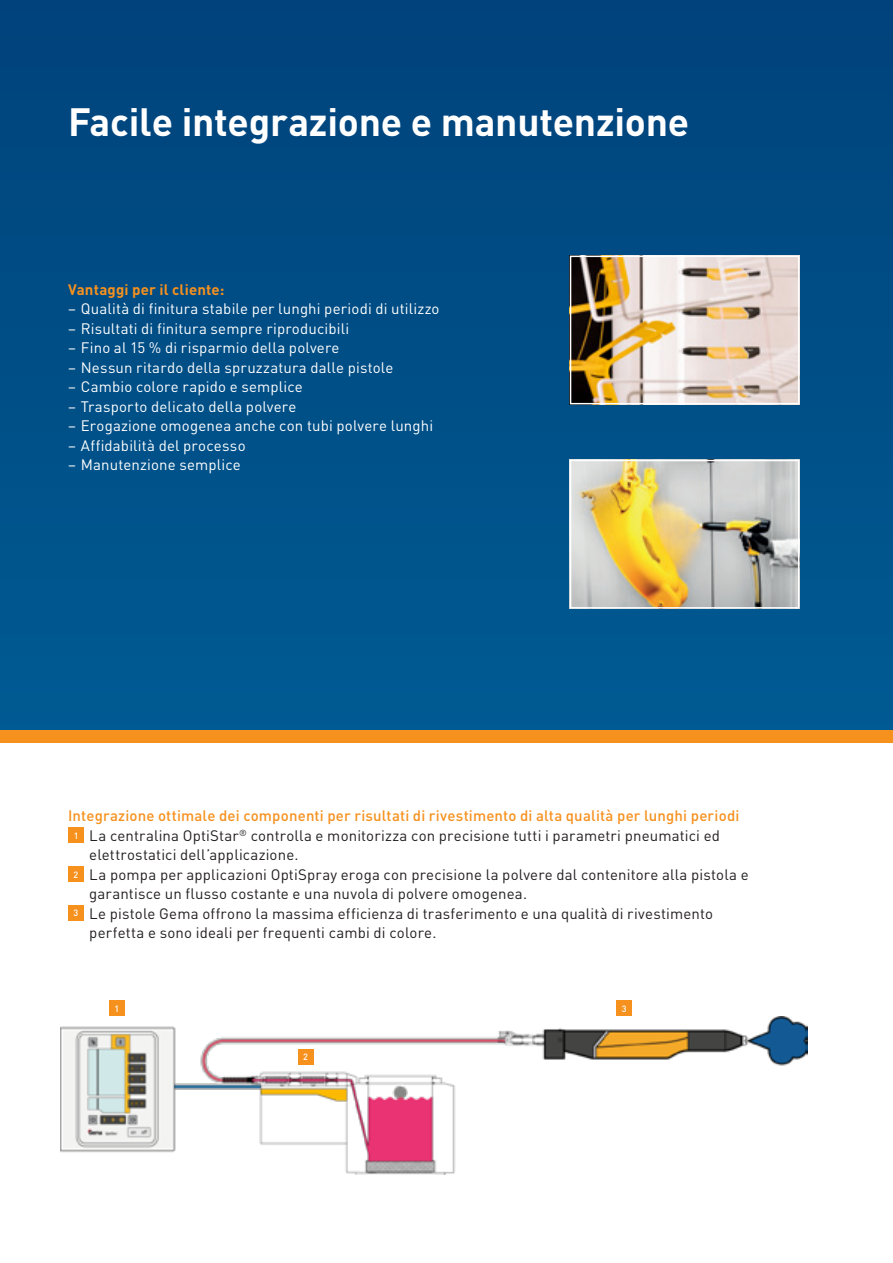
<style>
.page{position:relative;width:893px;height:1263px;background:#fff}
.page>*{position:absolute;margin:0;border:0;box-sizing:border-box;transform-origin:0 0}
.t1{font:700 39px "DIN Pro";letter-spacing:-.005em;color:#fff}
.t2{font:15px/19.5px "DIN Pro";letter-spacing:.01em;color:#231f20}
.t3{font:15px "DIN Pro";letter-spacing:.01em;color:#fff}
.t4{font:700 15px "DIN Pro";letter-spacing:.015em;color:#f6911e}
.t5{font:500 9px "DIN Pro";color:#fff}
.s1{font-weight:500;color:#f6911e}
</style>
<div class="page">
<div style="left:0;top:0;width:893px;height:737px;background:#004e86"></div>
<div style="left:0;top:730px;width:893px;height:13px;background:#f6911e"></div>
<img style="left:60px;top:1016px;width:747px;height:159px">
<div style="left:68px;top:827px;width:16px;height:16px;background:#f6911e"></div>
<div style="left:68px;top:866px;width:16px;height:16px;background:#f6911e"></div>
<div style="left:68px;top:905px;width:16px;height:16px;background:#f6911e"></div>
<div style="left:109px;top:1000px;width:16px;height:16px;background:#f6911e"></div>
<div style="left:298px;top:1049px;width:15px;height:15px;background:#f6911e"></div>
<div style="left:616px;top:1000px;width:16px;height:16px;background:#f6911e"></div>
<img style="left:573px;top:463px;width:223px;height:143px">
<div style="left:570px;top:460px;width:229px;height:149px;border:2px solid #fff"></div>
<img style="left:573px;top:259px;width:223px;height:142px">
<div style="left:570px;top:256px;width:229px;height:148px;border:2px solid #fff"></div>
<h1 class="t1" style="left:68px;top:89px;width:623px">Facile integrazione e manutenzione</h1>
<p class="t4" style="left:68px;top:277px;width:158px">Vantaggi per il cliente:</p>
<p class="t3" style="left:68px;top:297px;width:373px">– Qualità di finitura stabile per lunghi periodi di utilizzo</p>
<p class="t3" style="left:68px;top:316px;width:283px">– Risultati di finitura sempre riproducibili</p>
<p class="t3" style="left:68px;top:336px;width:273px">– Fino al 15 % di risparmio della polvere</p>
<p class="t3" style="left:68px;top:355px;width:327px">– Nessun ritardo della spruzzatura dalle pistole</p>
<p class="t3" style="left:68px;top:375px;width:236px">– Cambio colore rapido e semplice</p>
<p class="t3" style="left:68px;top:394px;width:230px">– Trasporto delicato della polvere</p>
<p class="t3" style="left:68px;top:414px;width:367px">– Erogazione omogenea anche con tubi polvere lunghi</p>
<p class="t3" style="left:68px;top:433px;width:179px">– Affidabilità del processo</p>
<p class="t3" style="left:68px;top:453px;width:174px">– Manutenzione semplice</p>
<p class="t2" style="left:89px;top:804px;width:661px;text-indent:-21px"><span class="s1">Integrazione ottimale dei componenti per risultati di rivestimento di alta qualità per lunghi periodi </span>La centralina OptiStar<sup>®</sup> controlla e monitorizza con precisione tutti i parametri pneumatici ed elettrostatici dell’applicazione.<br>La pompa per applicazioni OptiSpray eroga con precisione la polvere dal contenitore alla pistola e garantisce un flusso costante e una nuvola di polvere omogenea.<br>Le pistole Gema offrono la massima efficienza di trasferimento e una qualità di rivestimento perfetta e sono ideali per frequenti cambi di colore.</p>
<p class="t5" style="left:74px;top:828px;width:6px">1</p>
<p class="t5" style="left:74px;top:867px;width:6px">2</p>
<p class="t5" style="left:74px;top:906px;width:6px">3</p>
<p class="t5" style="left:114px;top:1001px;width:6px">1</p>
<p class="t5" style="left:303px;top:1049px;width:6px">2</p>
<p class="t5" style="left:622px;top:1001px;width:6px">3</p>
</div>
